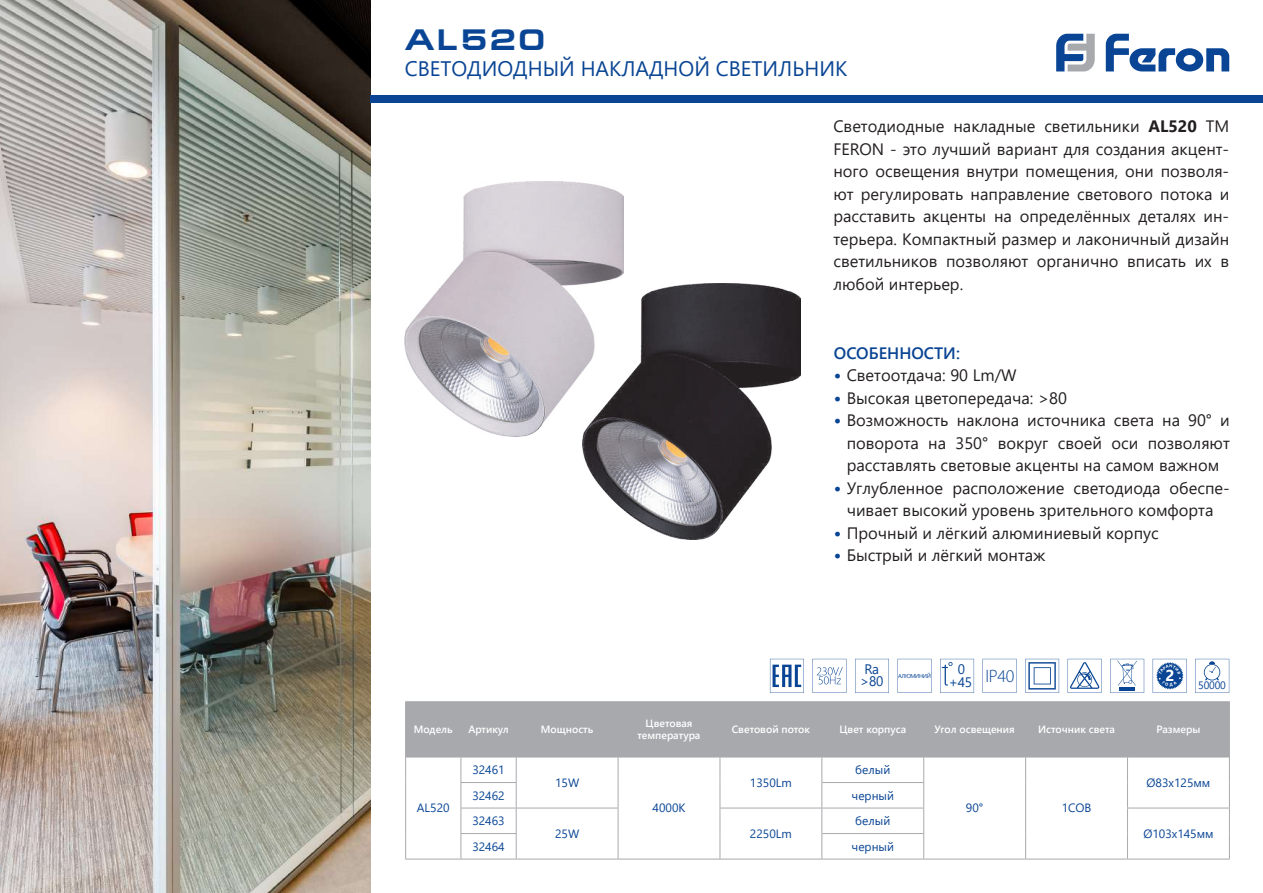
<style>
.page{position:relative;width:1263px;height:893px;background:#fff}
.page>*{position:absolute;margin:0;border:0;box-sizing:border-box;transform-origin:0 0}
.t1{font:700 30px "Europe Ext";letter-spacing:.1em;color:#094594}
.t2{font:21px "Segoe UI";color:#094594}
.t3{font:300 18px "Myriad Pro";color:#094594}
.t4{font:16.5px/22.5px "Segoe UI";color:#231f20;text-align:justify}
.t5{font:600 16.5px "Segoe UI";color:#094594}
.t6{font:700 15.75px "Segoe UI";color:#fff}
.t7{font:13.8px/13.2px "Segoe UI";color:#094594;text-align:center}
.t8{font:12px "Segoe UI";color:#094594}
.t9{font:10.65px "Segoe UI";letter-spacing:-.02em;color:#094594}
.t10{font:600 10.5px/12px "Segoe UI";color:#fff;text-align:center}
.t11{font:5.7px "Segoe UI";letter-spacing:-.07em;color:#094594}
.s1{font-weight:700}
.s2{font-weight:700;font-size:18px;color:#094594}
</style>
<div class="page">
<img style="left:405px;top:182px;width:218px;height:255px">
<img style="left:582px;top:284px;width:219px;height:255px">
<img style="left:0;top:0;width:371px;height:893px">
<svg style="left:1056px;top:34px;width:39px;height:37px"></svg>
<svg style="left:1106px;top:34px;width:123px;height:37px"></svg>
<div style="left:371px;top:95px;width:892px;height:7px;background:#094594"></div>
<div style="left:406px;top:702px;width:823px;height:55px;background:#a8a9ad"></div>
<hr style="left:405px;top:701px;width:56px;height:1px;background:#a8a9ad">
<hr style="left:405px;top:702px;width:1px;height:55px;background:#a8a9ad">
<hr style="left:461px;top:701px;width:55px;height:1px;background:#a8a9ad">
<hr style="left:460px;top:702px;width:1px;height:55px;background:#a8a9ad">
<hr style="left:516px;top:701px;width:102px;height:1px;background:#a8a9ad">
<hr style="left:516px;top:702px;width:1px;height:55px;background:#a8a9ad">
<hr style="left:618px;top:701px;width:102px;height:1px;background:#a8a9ad">
<hr style="left:618px;top:702px;width:1px;height:55px;background:#a8a9ad">
<hr style="left:720px;top:701px;width:102px;height:1px;background:#a8a9ad">
<hr style="left:720px;top:702px;width:1px;height:55px;background:#a8a9ad">
<hr style="left:822px;top:701px;width:102px;height:1px;background:#a8a9ad">
<hr style="left:821px;top:702px;width:1px;height:55px;background:#a8a9ad">
<hr style="left:924px;top:701px;width:102px;height:1px;background:#a8a9ad">
<hr style="left:923px;top:702px;width:1px;height:55px;background:#a8a9ad">
<hr style="left:1026px;top:701px;width:101px;height:1px;background:#a8a9ad">
<hr style="left:1025px;top:702px;width:1px;height:55px;background:#a8a9ad">
<hr style="left:1127px;top:701px;width:103px;height:1px;background:#a8a9ad">
<hr style="left:1127px;top:702px;width:1px;height:55px;background:#a8a9ad">
<hr style="left:1229px;top:702px;width:1px;height:55px;background:#a8a9ad">
<hr style="left:406px;top:757px;width:55px;height:1px;background:#a8a9ad">
<hr style="left:461px;top:757px;width:55px;height:1px;background:#a8a9ad">
<hr style="left:516px;top:757px;width:102px;height:1px;background:#a8a9ad">
<hr style="left:618px;top:757px;width:102px;height:1px;background:#a8a9ad">
<hr style="left:720px;top:757px;width:101px;height:1px;background:#a8a9ad">
<hr style="left:924px;top:757px;width:102px;height:1px;background:#a8a9ad">
<hr style="left:1026px;top:757px;width:101px;height:1px;background:#a8a9ad">
<hr style="left:1127px;top:757px;width:102px;height:1px;background:#a8a9ad">
<hr style="left:822px;top:782px;width:101px;height:1px;background:#a8a9ad">
<hr style="left:822px;top:833px;width:101px;height:1px;background:#a8a9ad">
<hr style="left:821px;top:757px;width:103px;height:1px;background:#a8a9ad">
<hr style="left:460px;top:782px;width:57px;height:1px;background:#a8a9ad">
<hr style="left:460px;top:808px;width:56px;height:1px;background:#a8a9ad">
<hr style="left:516px;top:808px;width:102px;height:1px;background:#a8a9ad">
<hr style="left:720px;top:808px;width:102px;height:1px;background:#a8a9ad">
<hr style="left:822px;top:808px;width:102px;height:1px;background:#a8a9ad">
<hr style="left:1127px;top:808px;width:103px;height:1px;background:#a8a9ad">
<svg style="left:405px;top:757px;width:1px;height:102px"></svg>
<hr style="left:460px;top:833px;width:57px;height:1px;background:#a8a9ad">
<svg style="left:460px;top:757px;width:1px;height:102px"></svg>
<svg style="left:516px;top:757px;width:1px;height:102px"></svg>
<svg style="left:618px;top:757px;width:1px;height:102px"></svg>
<svg style="left:720px;top:757px;width:1px;height:102px"></svg>
<svg style="left:821px;top:757px;width:1px;height:102px"></svg>
<svg style="left:923px;top:757px;width:1px;height:102px"></svg>
<svg style="left:1025px;top:757px;width:1px;height:102px"></svg>
<svg style="left:1127px;top:757px;width:1px;height:102px"></svg>
<svg style="left:1229px;top:757px;width:1px;height:102px"></svg>
<hr style="left:405px;top:859px;width:56px;height:1px;background:#a8a9ad">
<hr style="left:461px;top:859px;width:55px;height:1px;background:#a8a9ad">
<hr style="left:516px;top:859px;width:102px;height:1px;background:#a8a9ad">
<hr style="left:618px;top:859px;width:102px;height:1px;background:#a8a9ad">
<hr style="left:720px;top:859px;width:102px;height:1px;background:#a8a9ad">
<hr style="left:822px;top:859px;width:102px;height:1px;background:#a8a9ad">
<hr style="left:924px;top:859px;width:102px;height:1px;background:#a8a9ad">
<hr style="left:1026px;top:859px;width:101px;height:1px;background:#a8a9ad">
<hr style="left:1127px;top:859px;width:103px;height:1px;background:#a8a9ad">
<svg style="left:1067px;top:659px;width:35px;height:34px"></svg>
<svg style="left:1025px;top:659px;width:34px;height:34px"></svg>
<svg style="left:770px;top:659px;width:34px;height:34px"></svg>
<svg style="left:1110px;top:659px;width:34px;height:34px"></svg>
<svg style="left:1195px;top:659px;width:34px;height:34px"></svg>
<svg style="left:982px;top:659px;width:34px;height:34px"></svg>
<svg style="left:897px;top:659px;width:34px;height:34px"></svg>
<svg style="left:855px;top:659px;width:34px;height:34px"></svg>
<svg style="left:940px;top:659px;width:34px;height:34px"></svg>
<svg style="left:812px;top:659px;width:34px;height:34px"></svg>
<svg style="left:1153px;top:659px;width:34px;height:34px"></svg>
<h1 class="t1" style="left:405px;top:24px;width:142px">AL520</h1>
<p class="t2" style="left:405px;top:49px;width:444px">СВЕТОДИОДНЫЙ НАКЛАДНОЙ СВЕТИЛЬНИК</p>
<p class="t4" style="left:833px;top:114px;width:397px">Светодиодные накладные светильники <span class="s1">AL520</span> ТМ FERON - это лучший вариант для создания акцент&shy;ного освещения внутри помещения, они позволя&shy;ют регулировать направление светового потока и расставить акценты на определённых деталях ин&shy;терьера. Компактный размер и лаконичный дизайн светильников позволяют органично вписать их в любой интерьер.</p>
<p class="t5" style="left:834px;top:337px;width:128px">ОСОБЕННОСТИ:</p>
<p class="t4" style="left:834px;top:363px;width:184px"><span class="s2">•</span> Светоотдача: 90 Lm/W</p>
<p class="t4" style="left:834px;top:385px;width:235px"><span class="s2">•</span> Высокая цветопередача: &gt;80</p>
<p class="t4" style="left:847px;top:408px;width:385px;text-indent:-13px"><span class="s2">•</span> Возможность наклона источника света на 90° и поворота на 350° вокруг своей оси позволяют расставлять световые акценты на самом важном</p>
<p class="t4" style="left:834px;top:475px;width:397px;text-align:center"><span class="s2">•</span> Углубленное расположение светодиода обеспе&shy;чивает высокий уровень зрительного комфорта</p>
<p class="t4" style="left:834px;top:520px;width:326px"><span class="s2">•</span> Прочный и лёгкий алюминиевый корпус</p>
<p class="t4" style="left:834px;top:543px;width:213px"><span class="s2">•</span> Быстрый и лёгкий монтаж</p>
<p class="t7" style="left:864px;top:661px;width:16px">Ra</p>
<p class="t7" style="left:949px;top:661px;width:25px">0 +45</p>
<p class="t6" style="left:1165px;top:660px;width:11px">2</p>
<p class="t11" style="left:898px;top:671px;width:34px">АЛЮМИНИЙ</p>
<p class="t3" style="left:985px;top:666px;width:30px">IP40</p>
<p class="t7" style="left:860px;top:673px;width:25px">&gt;80</p>
<p class="t9" style="left:1198px;top:675px;width:29px">50000</p>
<p class="t10" style="left:414px;top:723px;width:40px">Модель</p>
<p class="t10" style="left:468px;top:723px;width:42px">Артикул</p>
<p class="t10" style="left:541px;top:723px;width:54px">Мощность</p>
<p class="t10" style="left:638px;top:717px;width:64px">Цветовая температура</p>
<p class="t10" style="left:732px;top:723px;width:80px">Световой поток</p>
<p class="t10" style="left:839px;top:723px;width:68px">Цвет корпуса</p>
<p class="t10" style="left:934px;top:723px;width:82px">Угол освещения</p>
<p class="t10" style="left:1038px;top:723px;width:78px">Источник света</p>
<p class="t10" style="left:1156px;top:723px;width:45px">Размеры</p>
<p class="t8" style="left:417px;top:797px;width:34px">AL520</p>
<p class="t8" style="left:472px;top:759px;width:34px">32461</p>
<p class="t8" style="left:555px;top:771px;width:26px">15W</p>
<p class="t8" style="left:750px;top:771px;width:43px">1350Lm</p>
<p class="t8" style="left:855px;top:759px;width:37px">белый</p>
<p class="t8" style="left:472px;top:784px;width:34px">32462</p>
<p class="t8" style="left:851px;top:784px;width:44px">черный</p>
<p class="t8" style="left:472px;top:810px;width:34px">32463</p>
<p class="t8" style="left:555px;top:822px;width:26px">25W</p>
<p class="t8" style="left:750px;top:822px;width:43px">2250Lm</p>
<p class="t8" style="left:653px;top:797px;width:34px">4000K</p>
<p class="t8" style="left:855px;top:810px;width:37px">белый</p>
<p class="t8" style="left:472px;top:835px;width:34px">32464</p>
<p class="t8" style="left:851px;top:835px;width:44px">черный</p>
<p class="t8" style="left:966px;top:797px;width:19px">90°</p>
<p class="t8" style="left:1062px;top:797px;width:31px">1COB</p>
<p class="t8" style="left:1146px;top:771px;width:65px">Ø83х125мм</p>
<p class="t8" style="left:1143px;top:822px;width:72px">Ø103х145мм</p>
</div>
